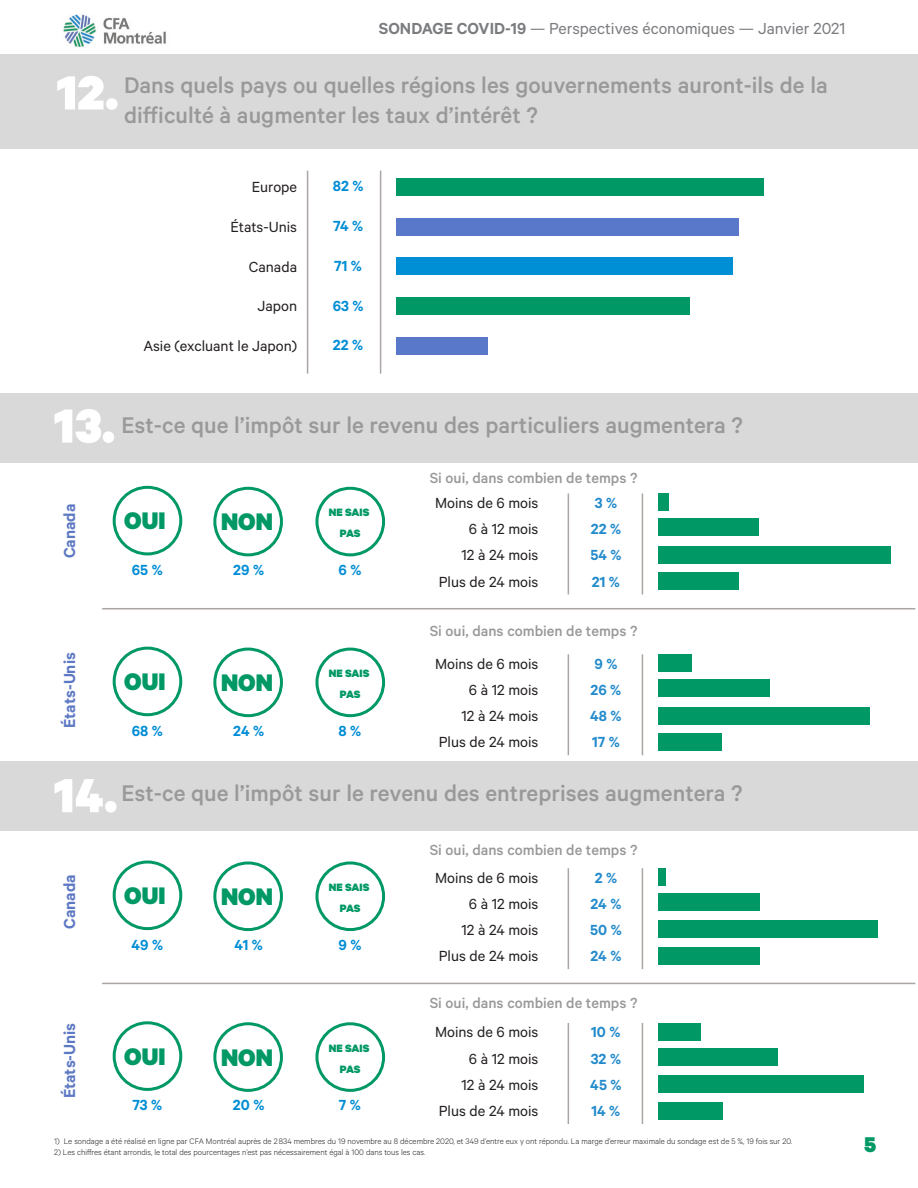
<style>
.page{position:relative;width:918px;height:1188px;background:#fff}
.page>*{position:absolute;margin:0;border:0;box-sizing:border-box;transform-origin:0 0}
.t1{font:900 54px "Calibre";color:#fff}
.t2{font:900 27px "Calibre";color:#009864}
.t3{font:500 25.5px/30.6px "Calibre";color:#999}
.t4{font:900 24px "Calibre";color:#009864}
.t5{font:18px "Calibre";color:#7a7c7f}
.t6{font:600 18px "Calibre";color:#5e79c4}
.t7{font:16.5px "Calibre";color:#231f20}
.t8{font:500 16.5px "Calibre";color:#999}
.t9{font:600 16.5px "Calibre";color:#008dd5}
.t10{font:600 16.5px "Calibre";color:#238bcb}
.t11{font:900 12px "Calibre";letter-spacing:-.005em;color:#009864}
.t12{font:300 9px "Calibre";color:#231f20}
.s1{font-weight:600}
</style>
<div class="page">
<div style="left:0;top:54px;width:918px;height:94px;background:#d9d9d9"></div>
<div style="left:0;top:393px;width:918px;height:69px;background:#d9d9d9"></div>
<div style="left:0;top:761px;width:918px;height:69px;background:#d9d9d9"></div>
<div style="left:396px;top:178px;width:368px;height:17px;background:#009864"></div>
<div style="left:658px;top:494px;width:11px;height:17px;background:#009864"></div>
<div style="left:658px;top:868px;width:8px;height:18px;background:#009864"></div>
<div style="left:658px;top:654px;width:34px;height:18px;background:#009864"></div>
<div style="left:658px;top:1023px;width:43px;height:17px;background:#009864"></div>
<div style="left:658px;top:519px;width:101px;height:17px;background:#009864"></div>
<div style="left:658px;top:893px;width:102px;height:18px;background:#009864"></div>
<div style="left:658px;top:680px;width:112px;height:17px;background:#009864"></div>
<div style="left:658px;top:1048px;width:120px;height:18px;background:#009864"></div>
<div style="left:658px;top:546px;width:233px;height:17px;background:#009864"></div>
<div style="left:658px;top:921px;width:220px;height:17px;background:#009864"></div>
<div style="left:658px;top:707px;width:211px;height:17px;background:#009864"></div>
<div style="left:658px;top:1076px;width:206px;height:17px;background:#009864"></div>
<div style="left:658px;top:573px;width:81px;height:17px;background:#009864"></div>
<div style="left:658px;top:947px;width:102px;height:18px;background:#009864"></div>
<div style="left:658px;top:734px;width:63px;height:17px;background:#009864"></div>
<div style="left:658px;top:1102px;width:65px;height:18px;background:#009864"></div>
<div style="left:396px;top:297px;width:293px;height:17px;background:#009864"></div>
<div style="left:396px;top:218px;width:343px;height:17px;background:#5978ca"></div>
<div style="left:396px;top:338px;width:91px;height:17px;background:#5978ca"></div>
<div style="left:396px;top:257px;width:336px;height:17px;background:#008ed4"></div>
<hr style="left:307px;top:171px;width:1px;height:203px;background:#aba6a4">
<hr style="left:568px;top:494px;width:1px;height:100px;background:#aba6a4">
<hr style="left:568px;top:868px;width:1px;height:101px;background:#aba6a4">
<hr style="left:568px;top:654px;width:1px;height:101px;background:#aba6a4">
<hr style="left:568px;top:1023px;width:1px;height:101px;background:#aba6a4">
<hr style="left:642px;top:494px;width:1px;height:100px;background:#aba6a4">
<hr style="left:642px;top:868px;width:1px;height:101px;background:#aba6a4">
<hr style="left:642px;top:654px;width:1px;height:101px;background:#aba6a4">
<hr style="left:642px;top:1023px;width:1px;height:101px;background:#aba6a4">
<hr style="left:102px;top:608px;width:813px;height:1px;background:#aba6a4">
<hr style="left:102px;top:983px;width:813px;height:1px;background:#aba6a4">
<hr style="left:380px;top:171px;width:1px;height:203px;background:#aba6a4">
<img style="left:63px;top:14px;width:103px;height:34px">
<div style="left:113px;top:486px;width:69px;height:69px;border:3px solid #009864;border-radius:50%"></div>
<div style="left:113px;top:861px;width:69px;height:69px;border:3px solid #009864;border-radius:50%"></div>
<div style="left:113px;top:647px;width:69px;height:69px;border:3px solid #009864;border-radius:50%"></div>
<div style="left:113px;top:1021px;width:69px;height:70px;border:3px solid #009864;border-radius:50%"></div>
<div style="left:213px;top:487px;width:70px;height:69px;border:3px solid #009864;border-radius:50%"></div>
<div style="left:213px;top:861px;width:70px;height:70px;border:3px solid #009864;border-radius:50%"></div>
<div style="left:213px;top:648px;width:70px;height:69px;border:3px solid #009864;border-radius:50%"></div>
<div style="left:213px;top:1022px;width:70px;height:70px;border:3px solid #009864;border-radius:50%"></div>
<div style="left:315px;top:487px;width:70px;height:69px;border:3px solid #009864;border-radius:50%"></div>
<div style="left:315px;top:861px;width:70px;height:70px;border:3px solid #009864;border-radius:50%"></div>
<div style="left:315px;top:648px;width:70px;height:69px;border:3px solid #009864;border-radius:50%"></div>
<div style="left:315px;top:1022px;width:70px;height:70px;border:3px solid #009864;border-radius:50%"></div>
<p class="t5" style="left:379px;top:18px;width:468px"><span class="s1">SONDAGE COVID-19</span> — Perspectives économiques — Janvier 2021</p>
<p class="t1" style="left:57px;top:59px;width:63px">12.</p>
<p class="t3" style="left:124px;top:69px;width:705px">Dans quels pays ou quelles régions les gouvernements auront-ils de la difficulté à augmenter les taux d’intérêt ?</p>
<p class="t7" style="left:252px;top:177px;width:47px">Europe</p>
<p class="t7" style="left:230px;top:217px;width:68px">États-Unis</p>
<p class="t7" style="left:249px;top:257px;width:50px">Canada</p>
<p class="t7" style="left:258px;top:297px;width:41px">Japon</p>
<p class="t7" style="left:143px;top:336px;width:155px">Asie (excluant le Japon)</p>
<p class="t9" style="left:333px;top:176px;width:32px">82 %</p>
<p class="t9" style="left:333px;top:216px;width:32px">74 %</p>
<p class="t9" style="left:334px;top:256px;width:29px">71 %</p>
<p class="t9" style="left:333px;top:296px;width:32px">63 %</p>
<p class="t9" style="left:333px;top:335px;width:32px">22 %</p>
<p class="t1" style="left:54px;top:392px;width:62px">13.</p>
<p class="t3" style="left:122px;top:409px;width:623px">Est-ce que l’impôt sur le revenu des particuliers augmentera ?</p>
<p class="t6" style="left:59px;top:558px;width:56px;rotate:-90deg">Canada</p>
<p class="t2" style="left:124px;top:504px;width:43px">OUI</p>
<p class="t9" style="left:132px;top:560px;width:32px">65 %</p>
<p class="t2" style="left:221px;top:505px;width:53px">NON</p>
<p class="t9" style="left:233px;top:560px;width:32px">29 %</p>
<p class="t11" style="left:329px;top:505px;width:42px">NE SAIS</p>
<p class="t11" style="left:340px;top:526px;width:22px">PAS</p>
<p class="t9" style="left:338px;top:560px;width:24px">6 %</p>
<p class="t8" style="left:430px;top:468px;width:209px">Si oui, dans combien de temps ?</p>
<p class="t7" style="left:435px;top:493px;width:105px">Moins de 6 mois</p>
<p class="t7" style="left:469px;top:519px;width:71px">6 à 12 mois</p>
<p class="t7" style="left:461px;top:546px;width:79px">12 à 24 mois</p>
<p class="t7" style="left:439px;top:572px;width:101px">Plus de 24 mois</p>
<p class="t10" style="left:595px;top:493px;width:24px">3 %</p>
<p class="t10" style="left:591px;top:519px;width:32px">22 %</p>
<p class="t10" style="left:590px;top:545px;width:33px">54 %</p>
<p class="t10" style="left:592px;top:572px;width:30px">21 %</p>
<p class="t6" style="left:59px;top:728px;width:77px;rotate:-90deg">États-Unis</p>
<p class="t2" style="left:124px;top:665px;width:43px">OUI</p>
<p class="t9" style="left:132px;top:721px;width:33px">68 %</p>
<p class="t2" style="left:221px;top:666px;width:53px">NON</p>
<p class="t9" style="left:233px;top:721px;width:32px">24 %</p>
<p class="t11" style="left:329px;top:666px;width:42px">NE SAIS</p>
<p class="t11" style="left:340px;top:687px;width:22px">PAS</p>
<p class="t9" style="left:339px;top:721px;width:24px">8 %</p>
<p class="t8" style="left:430px;top:621px;width:209px">Si oui, dans combien de temps ?</p>
<p class="t7" style="left:435px;top:654px;width:105px">Moins de 6 mois</p>
<p class="t7" style="left:469px;top:680px;width:71px">6 à 12 mois</p>
<p class="t7" style="left:461px;top:706px;width:79px">12 à 24 mois</p>
<p class="t7" style="left:439px;top:733px;width:101px">Plus de 24 mois</p>
<p class="t10" style="left:594px;top:654px;width:24px">9 %</p>
<p class="t10" style="left:591px;top:680px;width:32px">26 %</p>
<p class="t10" style="left:590px;top:706px;width:33px">48 %</p>
<p class="t10" style="left:592px;top:733px;width:29px">17 %</p>
<p class="t1" style="left:54px;top:761px;width:65px">14.</p>
<p class="t3" style="left:122px;top:777px;width:622px">Est-ce que l’impôt sur le revenu des entreprises augmentera ?</p>
<p class="t6" style="left:59px;top:929px;width:56px;rotate:-90deg">Canada</p>
<p class="t6" style="left:59px;top:1098px;width:77px;rotate:-90deg">États-Unis</p>
<p class="t2" style="left:124px;top:879px;width:43px">OUI</p>
<p class="t9" style="left:132px;top:935px;width:33px">49 %</p>
<p class="t2" style="left:124px;top:1039px;width:43px">OUI</p>
<p class="t9" style="left:132px;top:1095px;width:31px">73 %</p>
<p class="t2" style="left:221px;top:880px;width:53px">NON</p>
<p class="t11" style="left:329px;top:879px;width:42px">NE SAIS</p>
<p class="t11" style="left:340px;top:901px;width:22px">PAS</p>
<p class="t9" style="left:234px;top:935px;width:30px">41 %</p>
<p class="t9" style="left:338px;top:935px;width:24px">9 %</p>
<p class="t2" style="left:221px;top:1040px;width:53px">NON</p>
<p class="t11" style="left:329px;top:1040px;width:42px">NE SAIS</p>
<p class="t11" style="left:340px;top:1061px;width:22px">PAS</p>
<p class="t9" style="left:233px;top:1095px;width:33px">20 %</p>
<p class="t9" style="left:339px;top:1095px;width:24px">7 %</p>
<p class="t8" style="left:430px;top:840px;width:209px">Si oui, dans combien de temps ?</p>
<p class="t7" style="left:435px;top:868px;width:105px">Moins de 6 mois</p>
<p class="t7" style="left:469px;top:894px;width:71px">6 à 12 mois</p>
<p class="t7" style="left:461px;top:920px;width:79px">12 à 24 mois</p>
<p class="t7" style="left:439px;top:947px;width:101px">Plus de 24 mois</p>
<p class="t10" style="left:595px;top:868px;width:24px">2 %</p>
<p class="t10" style="left:590px;top:894px;width:32px">24 %</p>
<p class="t10" style="left:590px;top:920px;width:33px">50 %</p>
<p class="t10" style="left:590px;top:946px;width:32px">24 %</p>
<p class="t8" style="left:430px;top:993px;width:209px">Si oui, dans combien de temps ?</p>
<p class="t7" style="left:435px;top:1023px;width:105px">Moins de 6 mois</p>
<p class="t7" style="left:469px;top:1049px;width:71px">6 à 12 mois</p>
<p class="t7" style="left:461px;top:1075px;width:79px">12 à 24 mois</p>
<p class="t7" style="left:439px;top:1101px;width:101px">Plus de 24 mois</p>
<p class="t10" style="left:591px;top:1022px;width:31px">10 %</p>
<p class="t10" style="left:591px;top:1049px;width:32px">32 %</p>
<p class="t10" style="left:590px;top:1075px;width:33px">45 %</p>
<p class="t10" style="left:592px;top:1101px;width:30px">14 %</p>
<p class="t12" style="left:54px;top:1136px;width:740px">1) Le sondage a été réalisé en ligne par CFA Montréal auprès de 2 834 membres du 19 novembre au 8 décembre 2020, et 349 d’entre eux y ont répondu. La marge d’erreur maximale du sondage est de 5 %, 19 fois sur 20.</p>
<p class="t12" style="left:54px;top:1147px;width:373px">2) Les chiffres étant arrondis, le total des pourcentages n’est pas nécessairement égal à 100 dans tous les cas.</p>
<p class="t4" style="left:864px;top:1129px;width:14px">5</p>
</div>
